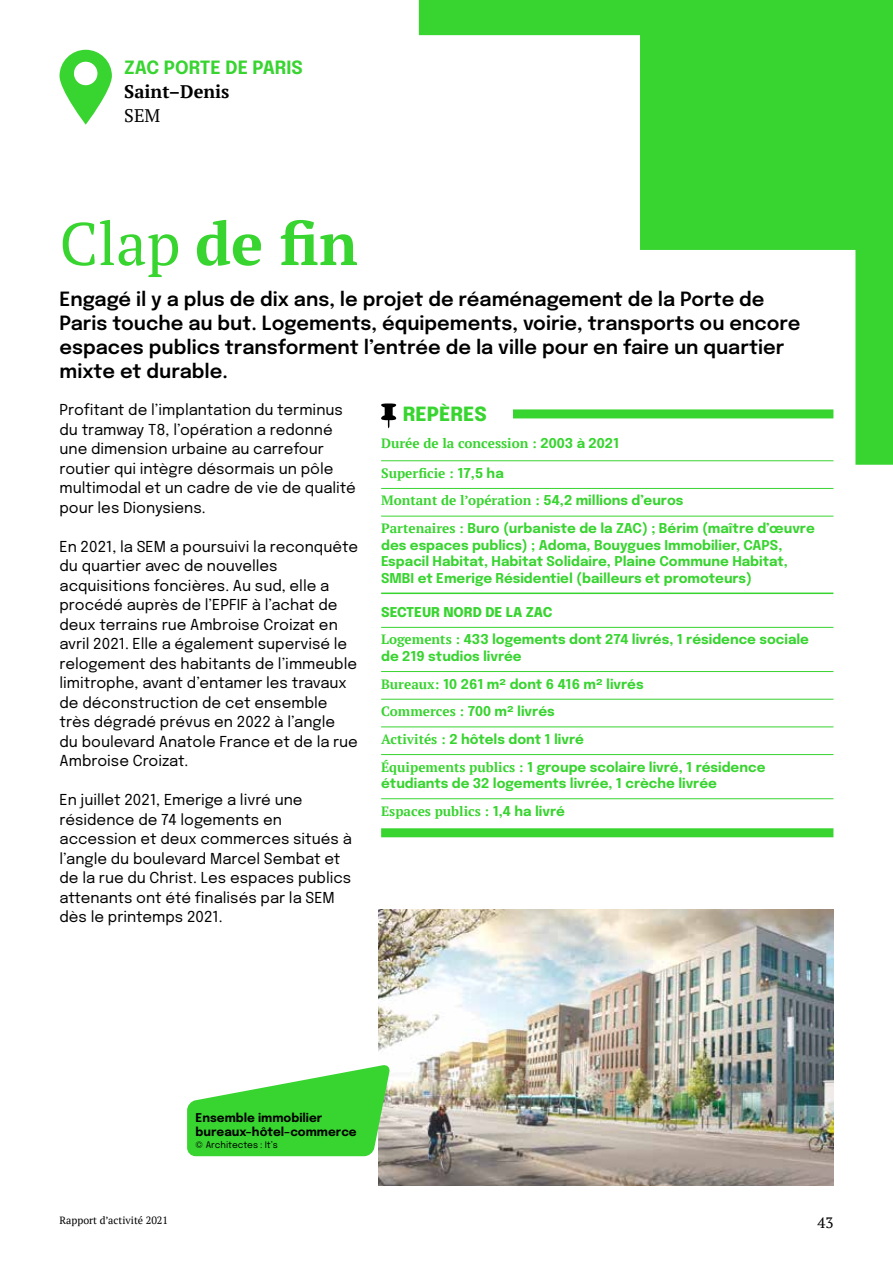
<style>
.page{position:relative;width:893px;height:1263px;background:#fff}
.page>*{position:absolute;margin:0;border:0;box-sizing:border-box;transform-origin:0 0}
.t1{font:700 60px "PT Serif";color:#38d430}
.t2{font:600 19.5px/24px "Epilogue";color:#000}
.t3{font:800 19.5px "Epilogue";color:#38d430}
.t4{font:700 18.15px "Epilogue";color:#38d430}
.t5{font:700 18.15px "PT Serif";color:#000}
.t6{font:18.15px "PT Serif";color:#000}
.t7{font:15px/19.5px "Epilogue";color:#000}
.t8{font:15px "PT Serif";color:#000}
.t9{font:700 13.5px/27.6px "Epilogue";color:#38d430}
.t10{font:700 13.5px/27.8px "PT Serif";color:#38d430}
.t11{font:700 12px/13.5px "Epilogue";color:#000}
.t12{font:10.5px "PT Serif";color:#000}
.t13{font:9px "Epilogue";color:#000}
.s1{font-weight:400}
.s2{font-family:"Epilogue"}
.s3{font-family:"PT Serif"}
.s4{font-weight:800}
</style>
<div class="page">
<svg style="left:419px;top:0;width:474px;height:465px"></svg>
<svg style="left:60px;top:50px;width:52px;height:75px"></svg>
<img style="left:378px;top:910px;width:455px;height:275px">
<hr style="left:381px;top:460px;width:452px;height:1px;background:#38d430">
<hr style="left:381px;top:488px;width:452px;height:1px;background:#38d430">
<hr style="left:381px;top:516px;width:452px;height:1px;background:#38d430">
<hr style="left:381px;top:627px;width:452px;height:1px;background:#38d430">
<hr style="left:381px;top:671px;width:452px;height:1px;background:#38d430">
<hr style="left:381px;top:699px;width:452px;height:1px;background:#38d430">
<hr style="left:381px;top:727px;width:452px;height:1px;background:#38d430">
<hr style="left:381px;top:754px;width:452px;height:1px;background:#38d430">
<hr style="left:381px;top:798px;width:452px;height:1px;background:#38d430">
<div style="left:381px;top:409px;width:452px;height:9px;background:#38d430"></div>
<div style="left:381px;top:828px;width:452px;height:9px;background:#38d430"></div>
<hr style="left:381px;top:592px;width:452px;height:2px;background:#38d430">
<div style="left:381px;top:406px;width:132px;height:16px;background:#fff"></div>
<svg style="left:381px;top:403px;width:15px;height:25px"></svg>
<svg style="left:187px;top:1064px;width:203px;height:92px"></svg>
<p class="t4" style="left:124px;top:55px;width:180px">ZAC PORTE DE PARIS</p>
<p class="t5" style="left:124px;top:80px;width:107px">Saint–Denis</p>
<p class="t6" style="left:124px;top:104px;width:38px">SEM</p>
<h1 class="t1" style="left:60px;top:204px;width:300px"><span class="s1">Clap</span> de fin</h1>
<p class="t2" style="left:60px;top:286px;width:742px">Engagé il y a plus de dix ans, le projet de réaménagement de la Porte de Paris touche au but. Logements, équipements, voirie, transports ou encore espaces publics transforment l’entrée de la ville pour en faire un quartier mixte et durable.</p>
<p class="t7" style="left:60px;top:399px;width:298px">Profitant de l’implantation du terminus du tramway T8, l’opération a redonné une dimension urbaine au carrefour routier qui intègre désormais un pôle multimodal et un cadre de vie de qualité pour les Dionysiens.</p>
<p class="t7" style="left:60px;top:536px;width:300px">En 2021, la SEM a poursuivi la reconquête du quartier avec de nouvelles acquisitions foncières. Au sud, elle a procédé auprès de l’EPFIF à l’achat de deux terrains rue Ambroise Croizat en avril 2021. Elle a également supervisé le relogement des habitants de l’immeuble limitrophe, avant d’entamer les travaux de déconstruction de cet ensemble très dégradé prévus en 2022 à l’angle<br>du boulevard Anatole France et de la rue Ambroise Croizat.</p>
<p class="t7" style="left:60px;top:789px;width:294px">En juillet 2021, Emerige a livré une résidence de 74 logements en accession et deux commerces situés à l’angle du boulevard Marcel Sembat et de la rue du Christ. Les espaces publics attenants ont été finalisés par la SEM dès le printemps 2021.</p>
<h2 class="t3" style="left:403px;top:400px;width:85px">REPÈRES</h2>
<p class="t10" style="left:381px;top:429px;width:240px">Durée de la concession : <span class="s2">2003 à 2021</span></p>
<p class="t10" style="left:381px;top:459px;width:304px">Superficie : <span class="s2">17,5 ha<br></span>Montant de l’opération : <span class="s2">54,2 millions d’euros</span></p>
<p class="t9" style="left:381px;top:519px;width:435px;line-height:16.5px"><span class="s3">Partenaires :</span> Buro (urbaniste de la ZAC) ; Bérim (maître d’œuvre des espaces publics) ; Adoma, Bouygues Immobilier, CAPS, Espacil Habitat, Habitat Solidaire, Plaine Commune Habitat, SMBI et Emerige Résidentiel (bailleurs et promoteurs)</p>
<p class="t9" style="left:381px;top:597px;width:429px"><span class="s4">SECTEUR NORD DE LA ZAC<br></span><span class="s3">Logements :</span> 433 logements dont 274 livrés, 1 résidence sociale</p>
<p class="t9" style="left:381px;top:641px;width:386px">de 219 studios livrée<br><span class="s3">Bureaux:</span> 10 261 m² dont 6 416 m² livrés<br><span class="s3">Commerces :</span> 700 m² livrés<br><span class="s3">Activités :</span> 2 hôtels dont 1 livré<br><span class="s3">Équipements publics :</span> 1 groupe scolaire livré, 1 résidence</p>
<p class="t9" style="left:381px;top:769px;width:337px">étudiants de 32 logements livrée, 1 crèche livrée</p>
<p class="t10" style="left:381px;top:797px;width:185px">Espaces publics : <span class="s2">1,4 ha livré</span></p>
<p class="t11" style="left:196px;top:1110px;width:163px">Ensemble immobilier bureaux–hôtel–commerce</p>
<p class="t13" style="left:196px;top:1138px;width:84px">© Architectes : It’s</p>
<p class="t12" style="left:60px;top:1214px;width:110px">Rapport d’activité 2021</p>
<p class="t8" style="left:817px;top:1213px;width:17px">43</p>
</div>
